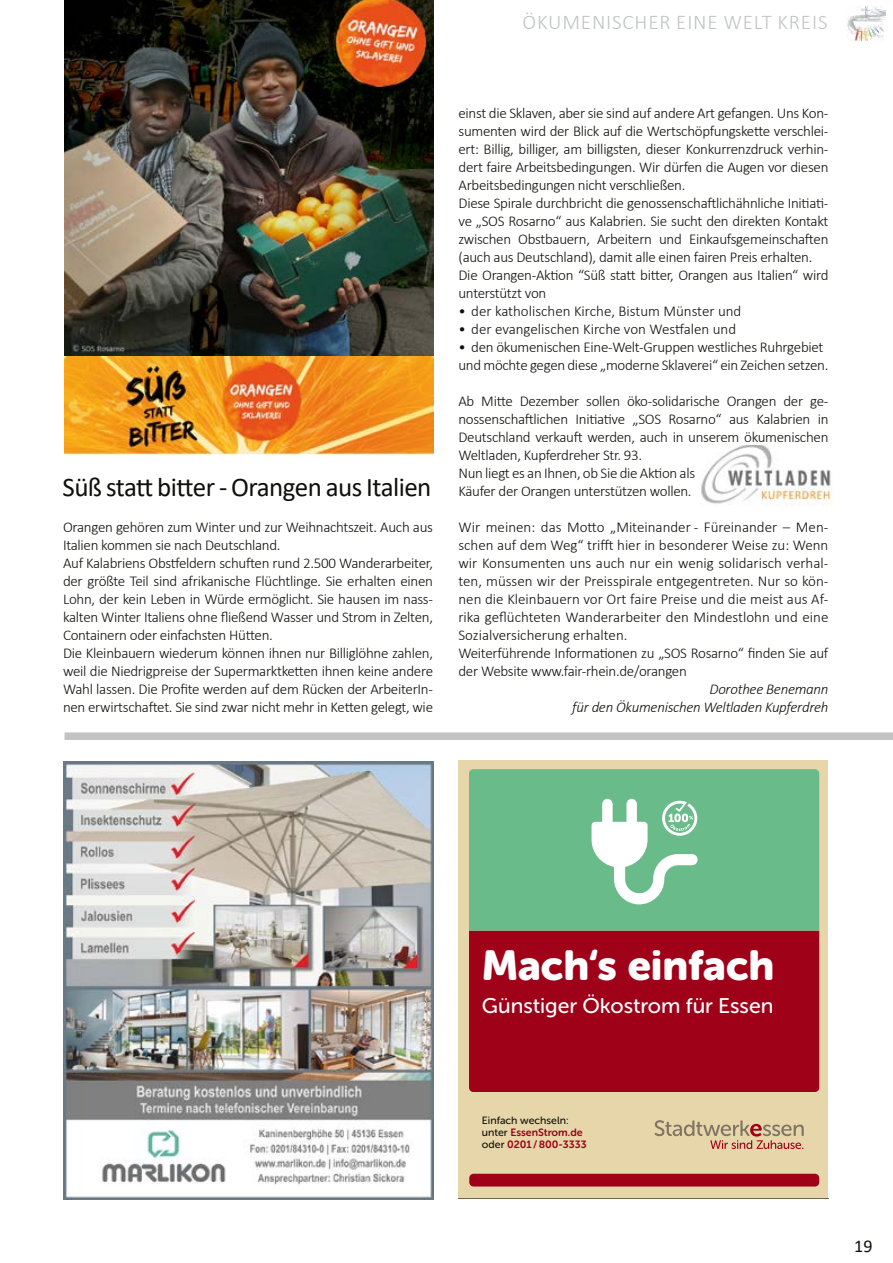
<style>
.page{position:relative;width:893px;height:1263px;background:#fff}
.page>*{position:absolute;margin:0;border:0;box-sizing:border-box;transform-origin:0 0}
.t1{font:41.7px "Museo Sans Rounded 900";color:#fff}
.t2{font:27px "Calibri";letter-spacing:-.02em;color:#0f0f0d}
.t3{font:21.15px "Museo Sans Rounded 500";color:#fff}
.t4{font:300 21px "Calibri";letter-spacing:.04em;color:#c1c3c3}
.t5{font:18px "Calibri";color:#0f0f0d}
.t6{font:300 15px/18px "Calibri";letter-spacing:-.02em;color:#0f0f0d}
.t7{font:300 15px/18px "Calibri";color:#0f0f0d}
.t8{font:italic 300 15px/18px "Calibri";letter-spacing:-.02em;color:#0f0f0d;text-align:right}
.t9{font:10.5px/12px "Museo Sans Rounded 700";color:#9e0118}
.t10{font:10.5px "Museo Sans Rounded 500";color:#12120d}
.s1{font-family:"Museo Sans Rounded 500";color:#12120d}
</style>
<div class="page">
<svg style="left:458px;top:760px;width:370px;height:438px;background:#a27d6a"></svg>
<img style="left:848px;top:6px;width:37px;height:35px">
<div style="left:65px;top:732px;width:828px;height:8px;background:#c1c3c3"></div>
<img style="left:64px;top:761px;width:370px;height:438px">
<img style="left:65px;top:0;width:369px;height:454px">
<img style="left:701px;top:445px;width:131px;height:61px">
<h3 class="t4" style="left:523px;top:9px;width:125px">Ökumenischer</h3>
<h3 class="t4" style="left:676px;top:9px;width:151px">Eine Welt Kreis</h3>
<h2 class="t2" style="left:62px;top:468px;width:370px">Süß statt bitter - Orangen aus Italien</h2>
<p class="t6" style="left:63px;top:518px;width:372px">Orangen gehören zum Winter und zur Weihnachtszeit. Auch aus Italien kommen sie nach Deutschland.<br>Auf Kalabriens Obstfeldern schuften rund 2.500 Wanderarbeiter, der größte Teil sind afrikanische Flüchtlinge. Sie erhalten einen Lohn, der kein Leben in Würde ermöglicht. Sie hausen im nass&shy;kalten Winter Italiens ohne fließend Wasser und Strom in Zelten, Containern oder einfachsten Hütten.<br>Die Kleinbauern wiederum können ihnen nur Billiglöhne zahlen, weil die N iedrigpreise der Supermarktketten ihnen keine andere Wahl lassen. Die Profite werden auf dem Rücken der ArbeiterI n&shy;nen erwirtschaftet. Sie sind zwar nicht mehr in Ketten gelegt, wie</p>
<p class="t6" style="left:458px;top:104px;width:372px">einst die Sklaven, aber sie sind auf andere Art gefangen. U ns Kon&shy;sumenten wird der Blick auf die Wertschöpfungskette verschlei&shy;ert: Billig, billiger, am billigsten, dieser Konkurrenzdruck verhin&shy;dert faire Arbeitsbedingungen. Wir dürfen die Augen vor diesen Arbeitsbedingungen nicht verschließen.<br>Diese Spirale durchbricht die genossenschaftlichähnliche I nitiati&shy;ve „SOS Rosarno“ aus Kalabrien. Sie sucht den direkten Kontakt zwischen Obstbauern, Arbeitern und Einkaufsgemeinschaften (auch aus Deutschland), damit alle einen fairen Preis erhalten.<br>Die Orangen-Aktion “Süß statt bitter, Orangen aus Italien“ wird unterstützt von</p>
<p class="t7" style="left:458px;top:302px;width:284px">• der katholischen Kirche, Bistum M ünster und</p>
<p class="t7" style="left:458px;top:320px;width:279px">• der evangelischen Kirche von Westfalen und</p>
<p class="t6" style="left:458px;top:338px;width:371px">• den ökumenischen Eine-Welt-Gruppen westliches Ruhrgebiet und möchte gegen diese „moderne Sklaverei“ ein Zeichen setzen.</p>
<p class="t6" style="left:458px;top:392px;width:371px">Ab M itte Dezember sollen öko-solidarische Orangen der ge&shy;nossenschaftlichen I nitiative „SOS Rosarno“ aus Kalabrien in Deutschland verkauft werden, auch in unserem ökumenischen Weltladen, Kupferdreher Str. 93.<br>N un liegt es an I hnen, ob Sie die Aktion als<br>Käufer der Orangen unterstützen wollen.</p>
<p class="t7" style="left:458px;top:518px;width:372px">Wir meinen: das Motto „M iteinander - Füreinander – Men&shy;schen auf dem Weg“ trifft hier in besonderer Weise zu: Wenn wir Konsumenten uns auch nur ein wenig solidarisch verhal&shy;ten, müssen wir der Preisspirale entgegentreten. N ur so kön&shy;nen die Kleinbauern vor Ort faire Preise und die meist aus Af&shy;rika geflüchteten Wanderarbeiter den M indestlohn und eine Sozialversicherung erhalten.<br>Weiterführende I nformationen zu „SOS Rosarno“ finden Sie auf der Website www.fair-rhein.de/orangen</p>
<p class="t8" style="left:572px;top:680px;width:258px">Dorothee Benemann<br>für den Ökumenischen Weltladen Kupferdreh</p>
<h1 class="t1" style="left:482px;top:941px;width:294px">Mach‘s einfach</h1>
<h3 class="t3" style="left:482px;top:994px;width:293px">Günstiger Ökostrom für Essen</h3>
<p class="t10" style="left:482px;top:1115px;width:88px">Einfach wechseln:</p>
<p class="t9" style="left:482px;top:1127px;width:106px"><span class="s1">unter</span> EssenStrom.de <span class="s1">oder</span> 0201 /800-3333</p>
<p class="t5" style="left:854px;top:1233px;width:20px">19</p>
</div>
